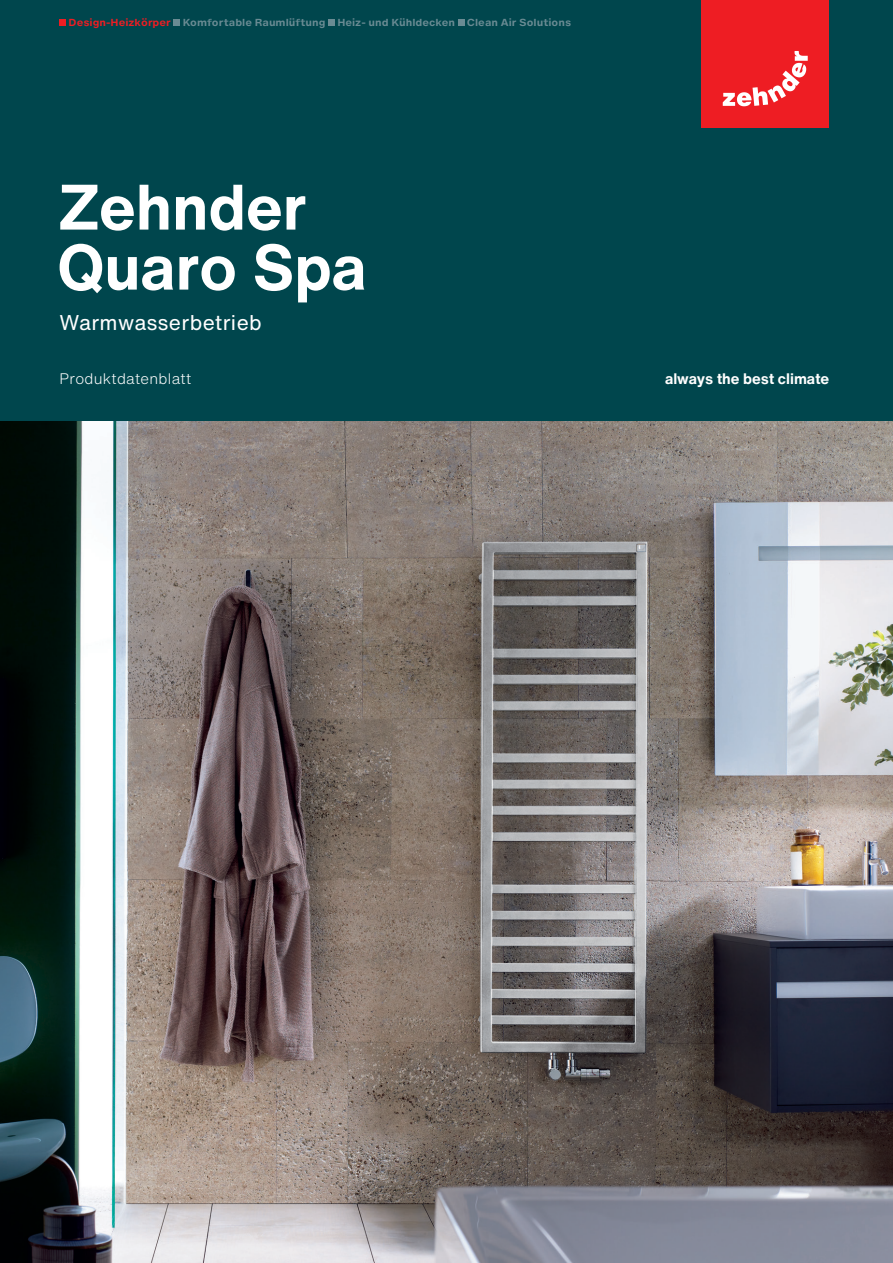
<style>
.page{position:relative;width:893px;height:1263px;background:#fff}
.page>*{position:absolute;margin:0;border:0;box-sizing:border-box;transform-origin:0 0}
.PageTitle{font:700 63px "Helvetica Now Text";color:#fff}
.Operation_Mode{font:21px "Helvetica Now Text";letter-spacing:.02em;color:#fff}
.Claim{font:700 15px "Helvetica Now Text";color:#fff}
.PageSubTitle{font:300 15px "Helvetica Now Text";letter-spacing:.02em;color:#fff}
.Breadcrumb{font:700 9.75px "Helvetica Now Micro";color:#6a8b93}
.s1{color:#ee1d23}
</style>
<div class="page">
<div style="left:0;top:0;width:893px;height:421px;background:#00464d"></div>
<img style="left:0;top:421px;width:893px;height:842px">
<div style="left:702px;top:0;width:127px;height:128px;background:#ee1d23"></div>
<svg style="left:723px;top:51px;width:85px;height:55px"></svg>
<div style="left:60px;top:19px;width:6px;height:7px;background:#ee1d23"></div>
<div style="left:174px;top:19px;width:6px;height:7px;background:#6a8b93"></div>
<div style="left:328px;top:19px;width:7px;height:7px;background:#6a8b93"></div>
<div style="left:458px;top:19px;width:6px;height:7px;background:#6a8b93"></div>
<p class="Breadcrumb" style="left:69px;top:14px;width:504px"><span class="s1">Design-Heizkörper</span> Komfortable Raumlüftung Heiz- und Kühldecken Clean Air Solutions</p>
<p class="PageTitle" style="left:57px;top:165px;width:251px">Zehnder</p>
<p class="PageTitle" style="left:57px;top:225px;width:311px">Quaro Spa</p>
<p class="Operation_Mode" style="left:60px;top:309px;width:204px">Warmwasserbetrieb</p>
<p class="PageSubTitle" style="left:60px;top:368px;width:133px">Produktdatenblatt</p>
<p class="Claim" style="left:665px;top:368px;width:166px">always the best climate</p>
</div>
